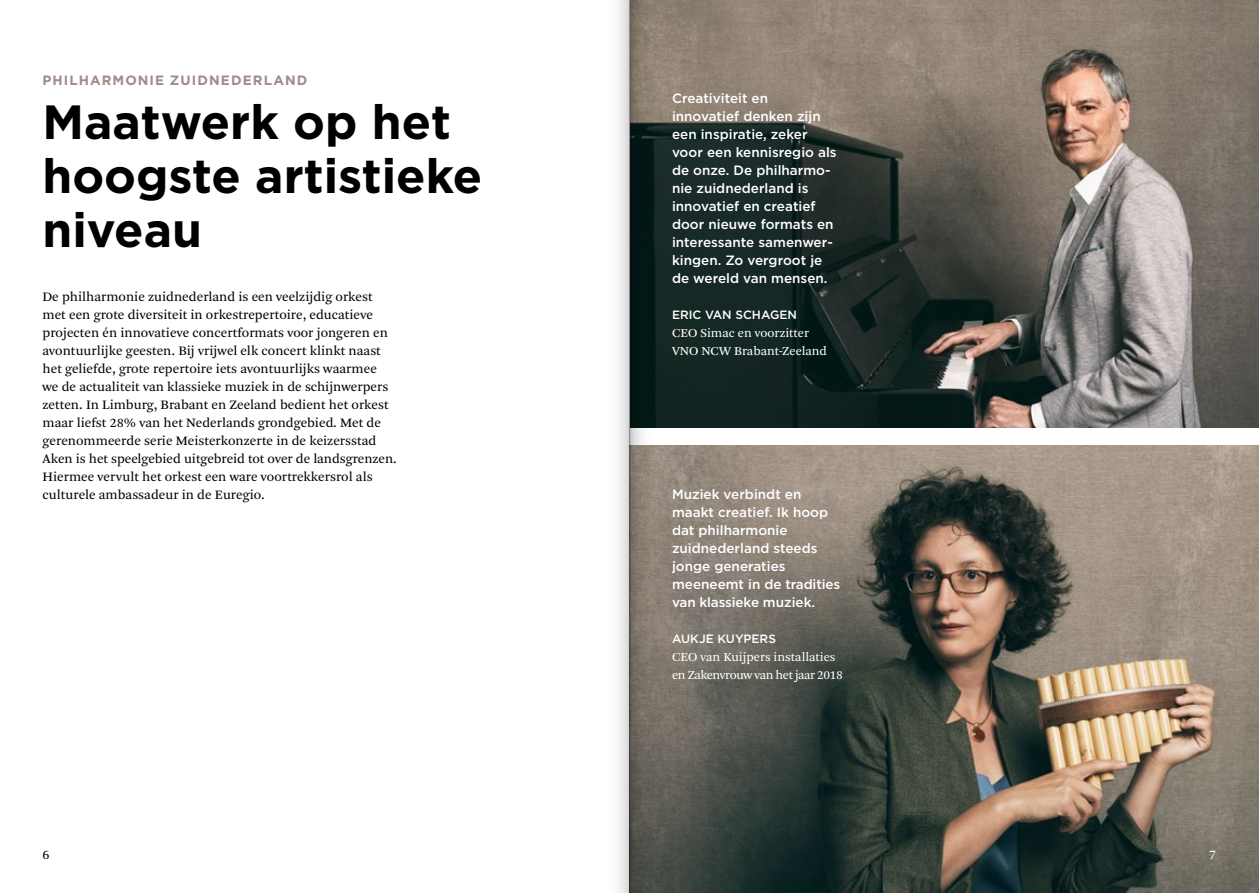
<style>
.page{position:relative;width:1259px;height:893px;background:#fff}
.page>*{position:absolute;margin:0;border:0;box-sizing:border-box;transform-origin:0 0}
.t1{font:700 48px/54px "Gotham";color:#000}
.t2{font:13.5px/18px "Arnhem Pro Blond";color:#000}
.t3{font:500 13.5px/18px "Gotham";color:#fff}
.t4{font:700 13.5px "Gotham";letter-spacing:.08em;color:#9f8c86}
.t5{font:13.5px "Arnhem Pro Blond";color:#fff}
.t6{font:12.75px/18px "Arnhem Pro Blond";letter-spacing:-.02em;color:#fff}
.t7{font:12.75px/18px "Arnhem Pro Blond";color:#fff}
.t8{font:500 12px "Gotham";color:#fff}
</style>
<div class="page">
<img style="left:656px;top:0;width:603px;height:427px">
<img style="left:656px;top:445px;width:603px;height:448px">
<svg style="left:619px;top:0;width:37px;height:893px;background:#838480"></svg>
<hr style="left:629px;top:0;width:1px;height:893px;background:#000">
<p class="t4" style="left:43px;top:71px;width:266px">PHILHARMONIE ZUIDNEDERLAND</p>
<h1 class="t1" style="left:43px;top:95px;width:441px">Maatwerk op het hoogste artistieke niveau</h1>
<p class="t2" style="left:43px;top:288px;width:356px">De philharmonie zuidnederland is een veelzijdig orkest met een grote diversiteit in orkestrepertoire, educatieve projecten én innovatieve concertformats voor jongeren en avontuurlijke geesten. Bij vrijwel elk concert klinkt naast het geliefde, grote repertoire iets avontuurlijks waarmee<br>we de actualiteit van klassieke muziek in de schijnwerpers zetten. In Limburg, Brabant en Zeeland bedient het orkest maar liefst 28% van het Nederlands grondgebied. Met de gerenommeerde serie Meisterkonzerte in de keizersstad Aken is het speelgebied uitgebreid tot over de landsgrenzen.<br>Hiermee vervult het orkest een ware voortrekkersrol als culturele ambassadeur in de Euregio.</p>
<p class="t3" style="left:672px;top:89px;width:166px">Creativiteit en innovatief denken zijn een inspiratie, zeker voor een kennisregio als de onze. De philharmo&shy;nie zuidnederland is innovatief en creatief door nieuwe formats en interessante samenwer&shy;kingen. Zo vergroot je de wereld van mensen.</p>
<p class="t8" style="left:672px;top:307px;width:126px">ERIC VAN SCHAGEN</p>
<p class="t7" style="left:672px;top:324px;width:156px">CEO Simac en voorzitter<br>VNO NCW Brabant-Zeeland</p>
<p class="t3" style="left:672px;top:485px;width:170px">Muziek verbindt en maakt creatief. Ik hoop dat philharmonie zuidnederland steeds jonge generaties meeneemt in de tradities van klassieke muziek.</p>
<p class="t8" style="left:672px;top:631px;width:105px">AUKJE KUYPERS</p>
<p class="t6" style="left:672px;top:648px;width:172px">CEO van Kuijpers installaties en Zakenvrouw van het jaar 2018</p>
<p class="t2" style="left:43px;top:846px;width:9px">6</p>
<p class="t5" style="left:1209px;top:846px;width:9px">7</p>
</div>
